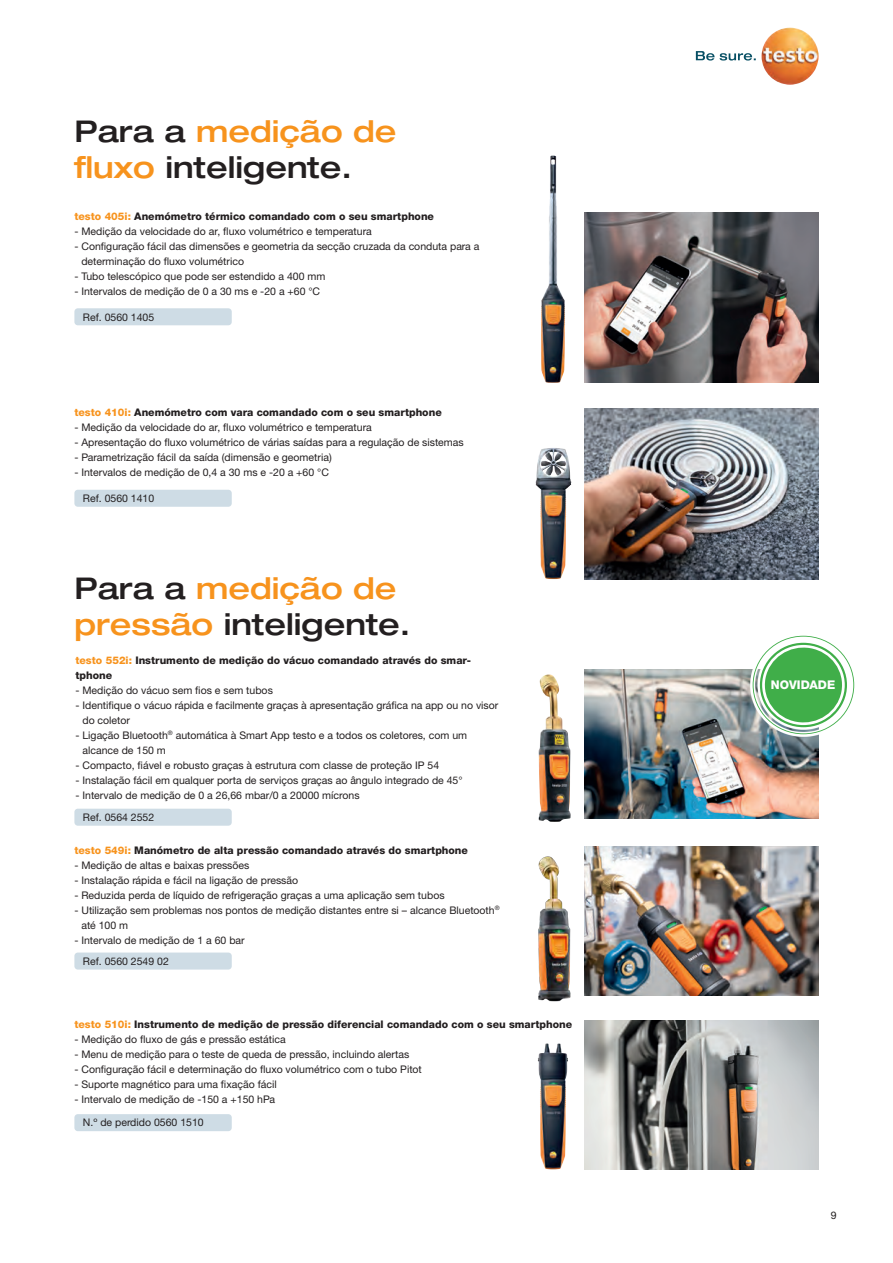
<style>
.page{position:relative;width:893px;height:1263px;background:#fff}
.page>*{position:absolute;margin:0;border:0;box-sizing:border-box;transform-origin:0 0}
.Headline{font:500 expanded 30px/36px "Helvetica Neue LTW1 G";color:#231f20}
.t1{font:800 12px "Helvetica Neue LTW1 G";color:#fff}
.Copy_8_5_pt{font:10.5px/15px "Helvetica Neue LTW1 G";color:#231f20}
.Headline-2{font:800 10.5px/15px "Helvetica Neue LTW1 G";color:#231f20}
.Copy_8_5_pt-2{font:800 10.5px "Helvetica Neue LTW1 G";color:#231f20}
.Copy_7_pt{font:10.5px "Helvetica Neue LTW1 G";color:#231f20}
.s1{color:#f7931d}
</style>
<div class="page">
<img style="left:535px;top:448px;width:36px;height:131px">
<img style="left:541px;top:156px;width:24px;height:227px">
<img style="left:585px;top:213px;width:234px;height:170px">
<img style="left:585px;top:409px;width:234px;height:170px">
<svg style="left:696px;top:51px;width:60px;height:10px"></svg>
<img style="left:761px;top:28px;width:58px;height:57px;border-radius:29px">
<img style="left:585px;top:1020px;width:234px;height:149px">
<img style="left:585px;top:670px;width:234px;height:149px">
<img style="left:585px;top:846px;width:234px;height:149px">
<img style="left:538px;top:1043px;width:30px;height:126px">
<img style="left:538px;top:675px;width:33px;height:147px">
<img style="left:538px;top:856px;width:33px;height:145px">
<svg style="left:750px;top:635px;width:105px;height:101px"></svg>
<svg style="left:753px;top:636px;width:101px;height:98px"></svg>
<div style="left:74px;top:490px;width:158px;height:17px;background:#cedce5;border-radius:3px"></div>
<div style="left:74px;top:308px;width:158px;height:17px;background:#cedce5;border-radius:3px"></div>
<div style="left:74px;top:1114px;width:158px;height:17px;background:#cedce5;border-radius:3px"></div>
<div style="left:74px;top:809px;width:158px;height:17px;background:#cedce5;border-radius:3px"></div>
<div style="left:74px;top:952px;width:158px;height:17px;background:#cedce5;border-radius:3px"></div>
<p class="Headline" style="left:74px;top:112px;width:324px">Para a <span class="s1">medição de fluxo</span> inteligente.</p>
<p class="Headline-2" style="left:74px;top:209px;width:361px"><span class="s1">testo 405i:</span> Anemómetro térmico comandado com o seu smartphone</p>
<p class="Copy_8_5_pt" style="left:74px;top:224px;width:299px">- Medição da velocidade do ar, fluxo volumétrico e temperatura</p>
<p class="Copy_8_5_pt" style="left:81px;top:239px;width:399px;text-indent:-7px">- Configuração fácil das dimensões e geometria da secção cruzada da conduta para a determinação do fluxo volumétrico</p>
<p class="Copy_8_5_pt" style="left:74px;top:269px;width:253px">- Tubo telescópico que pode ser estendido a 400 mm</p>
<p class="Copy_8_5_pt" style="left:74px;top:284px;width:247px">- Intervalos de medição de 0 a 30 ms e -20 a +60 °C</p>
<p class="Copy_8_5_pt" style="left:83px;top:309px;width:73px">Ref. 0560 1405</p>
<p class="Headline-2" style="left:74px;top:405px;width:369px"><span class="s1">testo 410i:</span> Anemómetro com vara comandado com o seu smartphone</p>
<p class="Copy_8_5_pt" style="left:74px;top:420px;width:299px">- Medição da velocidade do ar, fluxo volumétrico e temperatura</p>
<p class="Copy_8_5_pt" style="left:74px;top:435px;width:391px">- Apresentação do fluxo volumétrico de várias saídas para a regulação de sistemas</p>
<p class="Copy_8_5_pt" style="left:74px;top:450px;width:259px">- Parametrização fácil da saída (dimensão e geometria)</p>
<p class="Copy_8_5_pt" style="left:74px;top:465px;width:256px">- Intervalos de medição de 0,4 a 30 ms e -20 a +60 °C</p>
<p class="Copy_8_5_pt" style="left:83px;top:491px;width:73px">Ref. 0560 1410</p>
<p class="Headline" style="left:74px;top:569px;width:338px">Para a <span class="s1">medição de pressão</span> inteligente.</p>
<p class="Headline-2" style="left:75px;top:653px;width:397px"><span class="s1">testo 552i:</span> Instrumento de medição do vácuo comandado através do smar&shy;tphone</p>
<p class="Copy_8_5_pt" style="left:75px;top:682px;width:199px">- Medição do vácuo sem fios e sem tubos</p>
<p class="Copy_8_5_pt" style="left:82px;top:697px;width:417px;text-indent:-7px">- Identifique o vácuo rápida e facilmente graças à apresentação gráfica na app ou no visor do coletor</p>
<p class="Copy_8_5_pt" style="left:82px;top:727px;width:386px;text-indent:-7px">- Ligação Bluetooth<sup>®</sup> automática à Smart App testo e a todos os coletores, com um alcance de 150 m</p>
<p class="Copy_8_5_pt" style="left:75px;top:757px;width:365px">- Compacto, fiável e robusto graças à estrutura com classe de proteção IP 54</p>
<p class="Copy_8_5_pt" style="left:75px;top:772px;width:389px">- Instalação fácil em qualquer porta de serviços graças ao ângulo integrado de 45°</p>
<p class="Copy_8_5_pt" style="left:75px;top:787px;width:286px">- Intervalo de medição de 0 a 26,66 mbar/0 a 20000 mícrons</p>
<p class="Copy_8_5_pt" style="left:83px;top:810px;width:73px">Ref. 0564 2552</p>
<p class="Copy_8_5_pt-2" style="left:74px;top:844px;width:395px"><span class="s1">testo 549i:</span> Manómetro de alta pressão comandado através do smartphone</p>
<p class="Copy_8_5_pt" style="left:74px;top:857px;width:177px">- Medição de altas e baixas pressões</p>
<p class="Copy_8_5_pt" style="left:74px;top:872px;width:225px">- Instalação rápida e fácil na ligação de pressão</p>
<p class="Copy_8_5_pt" style="left:74px;top:887px;width:372px">- Reduzida perda de líquido de refrigeração graças a uma aplicação sem tubos</p>
<p class="Copy_8_5_pt" style="left:81px;top:902px;width:420px;text-indent:-7px">- Utilização sem problemas nos pontos de medição distantes entre si – alcance Bluetooth<sup>® </sup>até 100 m</p>
<p class="Copy_8_5_pt" style="left:74px;top:932px;width:172px">- Intervalo de medição de 1 a 60 bar</p>
<p class="Copy_8_5_pt" style="left:83px;top:953px;width:87px">Ref. 0560 2549 02</p>
<p class="Headline-2" style="left:74px;top:1017px;width:499px"><span class="s1">testo 510i:</span> Instrumento de medição de pressão diferencial comandado com o seu smartphone</p>
<p class="Copy_8_5_pt" style="left:74px;top:1032px;width:213px">- Medição do fluxo de gás e pressão estática</p>
<p class="Copy_8_5_pt" style="left:74px;top:1047px;width:336px">- Menu de medição para o teste de queda de pressão, incluindo alertas</p>
<p class="Copy_8_5_pt" style="left:74px;top:1062px;width:349px">- Configuração fácil e determinação do fluxo volumétrico com o tubo Pitot</p>
<p class="Copy_8_5_pt" style="left:74px;top:1077px;width:204px">- Suporte magnético para uma fixação fácil</p>
<p class="Copy_8_5_pt" style="left:74px;top:1092px;width:202px">- Intervalo de medição de -150 a +150 hPa</p>
<p class="Copy_8_5_pt" style="left:83px;top:1115px;width:122px">N.º de perdido 0560 1510</p>
<p class="t1" style="left:771px;top:678px;width:66px">NOVIDADE</p>
<p class="Copy_7_pt" style="left:831px;top:1209px;width:7px">9</p>
</div>
